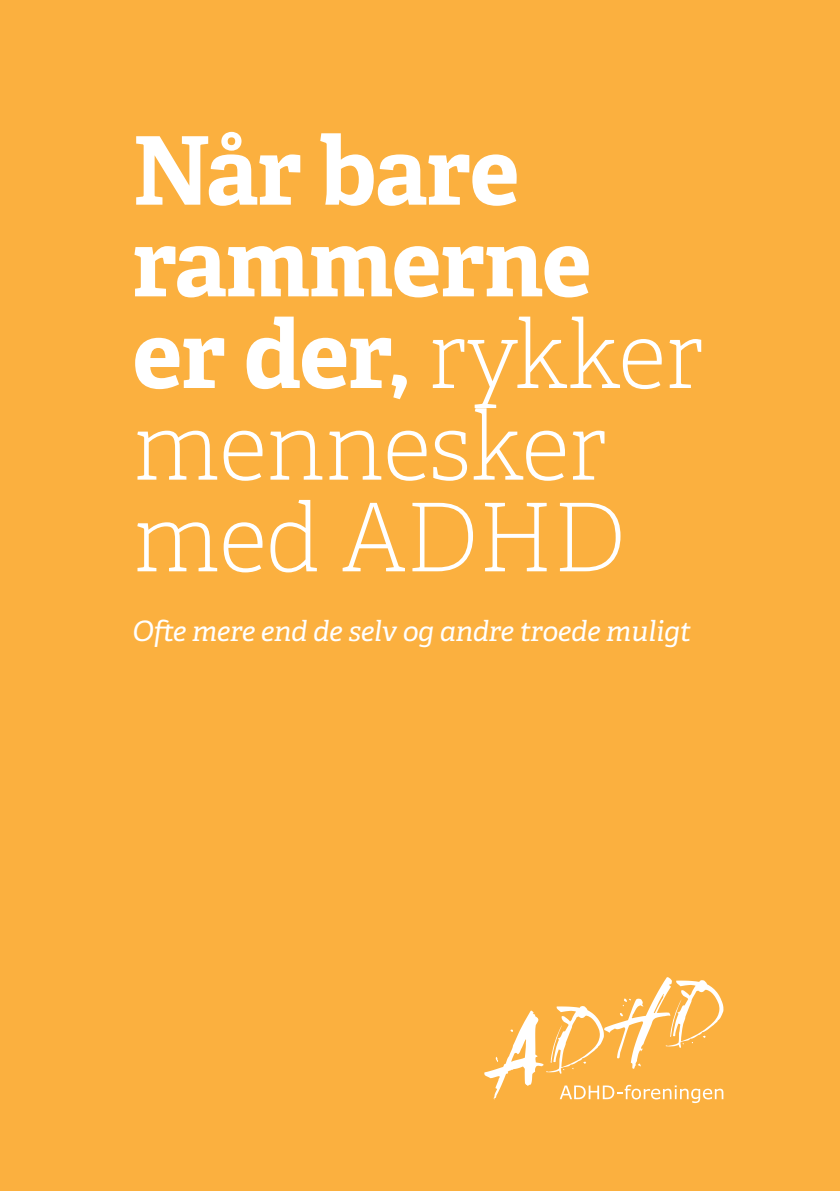
<style>
.page{position:relative;width:840px;height:1191px;background:#fff}
.page>*{position:absolute;margin:0;border:0;box-sizing:border-box;transform-origin:0 0}
.t1{font:700 94.6px "Adelle PE";letter-spacing:-.01em;color:#fff}
.t2{font:94.6px "Adelle PE Th";letter-spacing:-.01em;color:#fff}
.t3{font:italic 28px "Adelle PE";letter-spacing:-.01em;color:#fff}
.s1{font-family:"Adelle PE Th";font-weight:400}
</style>
<div class="page">
<div style="left:0;top:0;width:839px;height:1191px;background:#fbb03f"></div>
<svg style="left:484px;top:977px;width:239px;height:126px"></svg>
<p class="t1" style="left:132px;top:103px;width:388px">Når bare</p>
<p class="t1" style="left:132px;top:194px;width:460px">rammerne</p>
<p class="t1" style="left:132px;top:286px;width:572px">er der, <span class="s1">rykker</span></p>
<p class="t2" style="left:132px;top:381px;width:476px">mennesker</p>
<p class="t2" style="left:132px;top:473px;width:495px">med ADHD</p>
<p class="t3" style="left:132px;top:611px;width:559px">Ofte mere end de selv og andre troede muligt</p>
</div>
